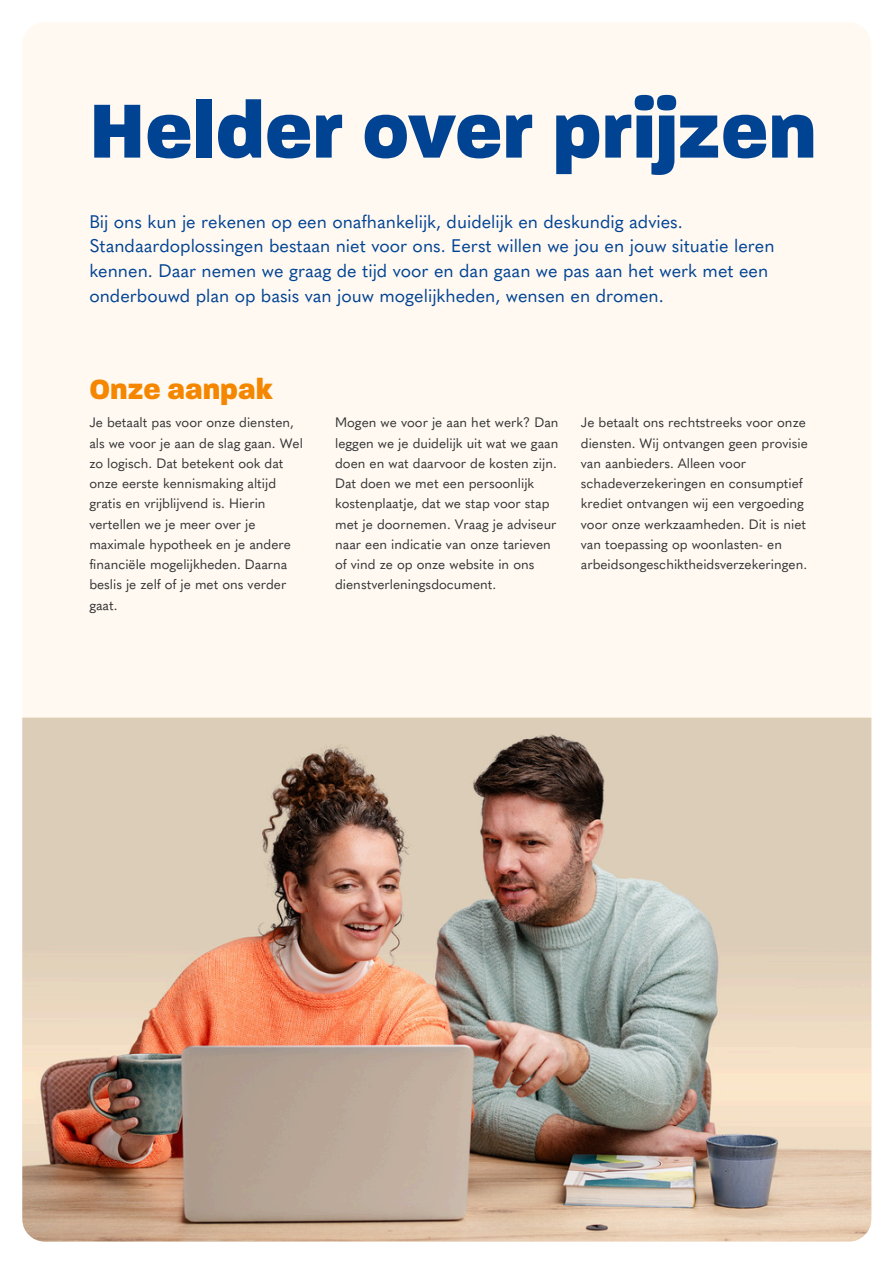
<style>
.page{position:relative;width:894px;height:1264px;background:#fff}
.page>*{position:absolute;margin:0;border:0;box-sizing:border-box;transform-origin:0 0}
.t1{font:800 82.5px "Paralucent";color:#004393}
.t2{font:800 30px "Paralucent";color:#f58700}
.t3{font:18px/24.8px "Quasimoda";color:#004393}
.t4{font:13.5px/20.2px "Quasimoda";color:#333}
</style>
<div class="page">
<div style="left:22px;top:22px;width:849px;height:1219px;background:#fff9f2;border-radius:22px"></div>
<img style="left:22px;top:718px;width:848px;height:523px">
<h3 class="t1" style="left:89px;top:96px;width:728px">Helder over prijzen</h3>
<p class="t3" style="left:89px;top:209px;width:686px">Bij ons kun je rekenen op een onafhankelijk, duidelijk en deskundig advies.<br>Standaardoplossingen bestaan niet voor ons. Eerst willen we jou en jouw situatie leren kennen. Daar nemen we graag de tijd voor en dan gaan we pas aan het werk met een onderbouwd plan op basis van jouw mogelijkheden, wensen en dromen.</p>
<p class="t2" style="left:89px;top:376px;width:184px">Onze aanpak</p>
<h2 class="t4" style="left:89px;top:412px;width:215px">Je betaalt pas voor onze diensten, als we voor je aan de slag gaan. Wel zo logisch. Dat betekent ook dat onze eerste kennismaking altijd gratis en vrijblijvend is. Hierin vertellen we je meer over je maximale hypotheek en je andere financiële mogelijkheden. Daarna beslis je zelf of je met ons verder gaat.</h2>
<p class="t4" style="left:335px;top:412px;width:225px">Mogen we voor je aan het werk? Dan leggen we je duidelijk uit wat we gaan doen en wat daarvoor de kosten zijn.<br>Dat doen we met een persoonlijk kostenplaatje, dat we stap voor stap met je doornemen. Vraag je adviseur naar een indicatie van onze tarieven of vind ze op onze website in ons dienstverleningsdocument.</p>
<p class="t4" style="left:580px;top:412px;width:228px">Je betaalt ons rechtstreeks voor onze diensten. Wij ontvangen geen provisie van aanbieders. Alleen voor schadeverzekeringen en consumptief krediet ontvangen wij een vergoeding voor onze werkzaamheden. Dit is niet van toepassing op woonlasten- en arbeidsongeschiktheidsverzekeringen.</p>
</div>
